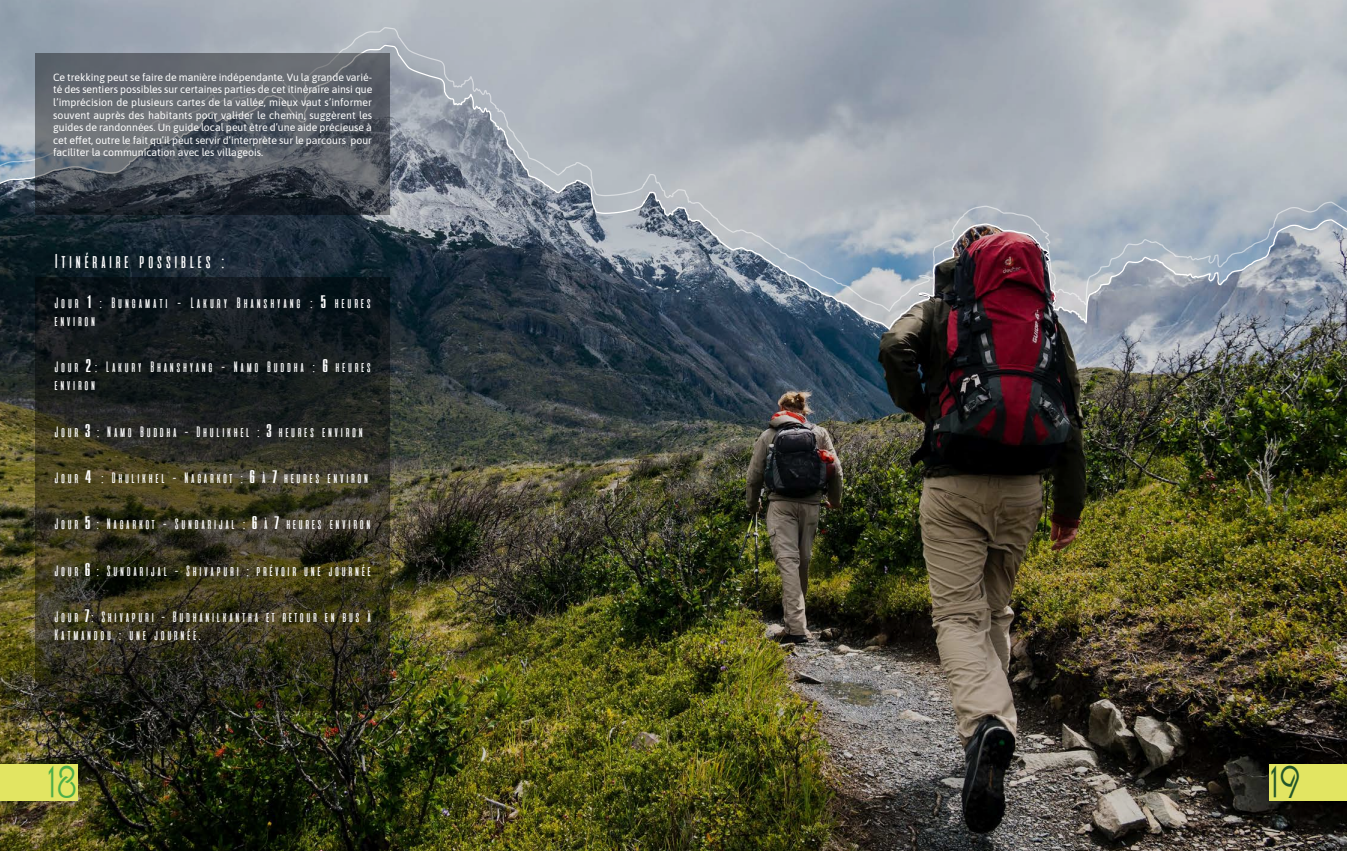
<style>
.page{position:relative;width:1347px;height:851px;background:#fff}
.page>*{position:absolute;margin:0;border:0;box-sizing:border-box;transform-origin:0 0}
.t1{font:45px "The Queens Gambit";color:#4ead47}
.t2{font:45px "The Queens Gambit";color:#235529}
.t3{font:20px "aliensandcows";color:#fff}
.Trek{font:15px/18px "aliensandcows";color:#fff}
.t4{font:10.5px/12.6px "Asap";color:#fff;text-align:justify}
.s1{font-family:"Compact"}
</style>
<div class="page">
<img style="left:0;top:0;width:1346px;height:850px">
<img style="left:0;top:313px;width:1346px;height:17px">
<svg style="left:0;top:26px;width:1346px;height:287px;background:#8f96a0"></svg>
<svg style="left:35px;top:53px;width:355px;height:161px;background:#535960"></svg>
<svg style="left:35px;top:277px;width:355px;height:433px;background:#2a2a1e"></svg>
<div style="left:1269px;top:763px;width:77px;height:37px;background:#e2e562"></div>
<div style="left:0;top:763px;width:78px;height:37px;background:#e2e562"></div>
<p class="t4" style="left:53px;top:70px;width:321px">Ce trekking peut se faire de manière indépendante. Vu la grande varié&shy;té des sentiers possibles sur certaines parties de cet itinéraire ainsi que l’imprécision de plusieurs cartes de la vallée, mieux vaut s’informer souvent auprès des habitants pour valider le chemin, suggèrent les guides de randonnées. Un guide local peut être d’une aide précieuse à cet effet, outre le fait qu’il peut servir d’interprète sur le parcours pour faciliter la communication avec les villageois.</p>
<p class="t3" style="left:53px;top:251px;width:174px">Itinéraire possibles :</p>
<p class="Trek" style="left:53px;top:293px;width:320px">Jour <span class="s1">1</span> : Bungamati - Lakury Bhanshyang : <span class="s1">5</span> heures environ</p>
<p class="Trek" style="left:53px;top:358px;width:320px">Jour <span class="s1">2</span> : Lakury Bhanshyang - Namo Buddha : <span class="s1">6</span> heures environ</p>
<p class="Trek" style="left:53px;top:422px;width:312px">Jour <span class="s1">3</span> : Namo Buddha - Dhulikhel : <span class="s1">3</span> heures environ</p>
<p class="Trek" style="left:53px;top:468px;width:318px">Jour <span class="s1">4</span> : Dhulikhel - Nagarkot : <span class="s1">6</span> à <span class="s1">7</span> heures environ</p>
<p class="Trek" style="left:53px;top:515px;width:320px">Jour <span class="s1">5</span> : Nagarkot - Sundarijal : <span class="s1">6</span> à <span class="s1">7</span> heures environ</p>
<p class="Trek" style="left:53px;top:561px;width:320px">Jour <span class="s1">6</span> : Sundarijal - Shivapuri : prévoir une journée</p>
<p class="Trek" style="left:53px;top:608px;width:320px">Jour <span class="s1">7</span>: Shivapuri - Budhanilkantha et retour en bus à<br>Katmandou : une journée.</p>
<p class="t1" style="left:46px;top:754px;width:33px">18</p>
<p class="t2" style="left:1269px;top:754px;width:34px">19</p>
</div>
